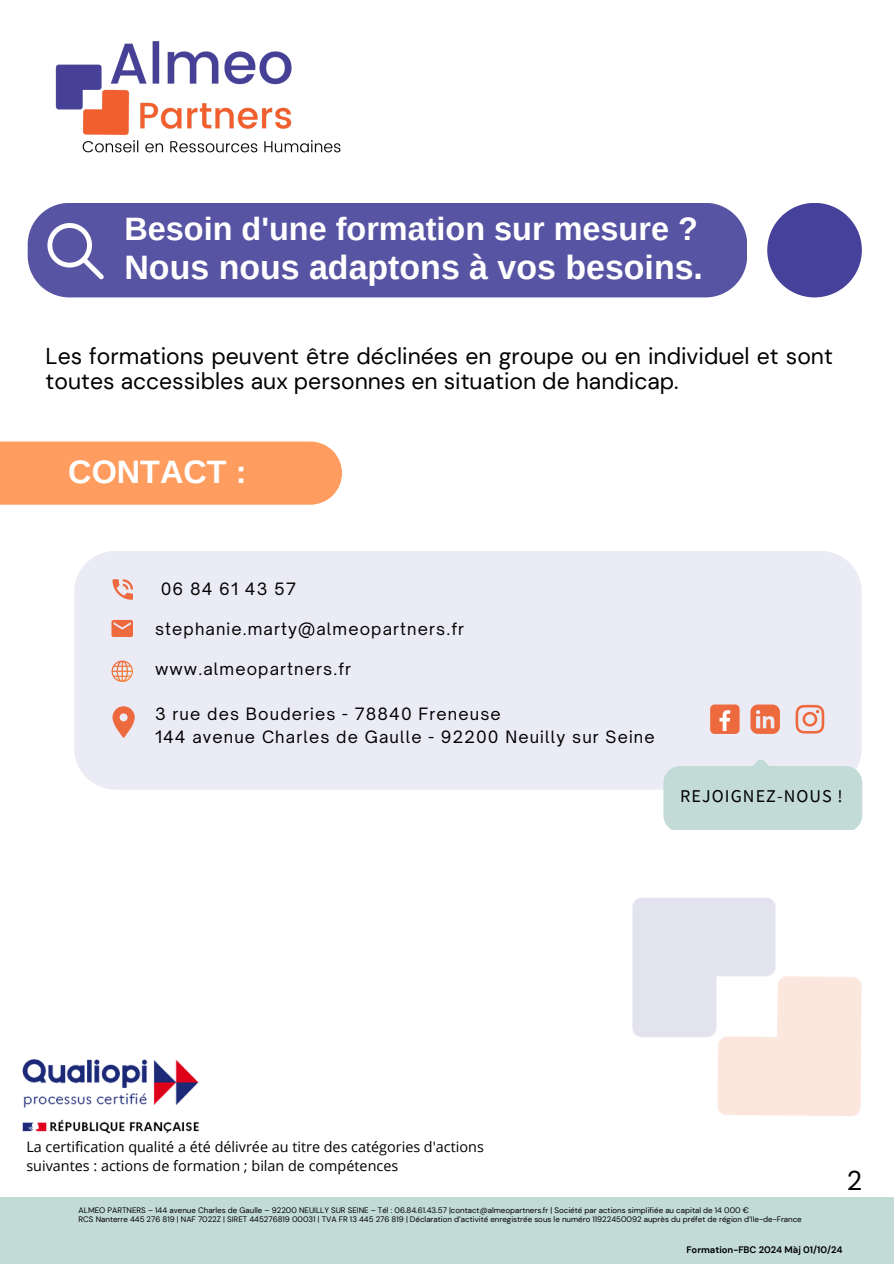
<style>
.page{position:relative;width:894px;height:1264px;background:#fff}
.page>*{position:absolute;margin:0;border:0;box-sizing:border-box;transform-origin:0 0}
.t1{font:700 33.9px "Arimo";color:#fff}
.t2{font:700 32.4px "Arimo";color:#fff}
.t3{font:27px "DM Sans";color:#000}
.t4{font:22.95px/24.8px "DM Sans";color:#000}
.t5{font:18px "Source Sans Pro";letter-spacing:.06em;color:#000}
.t6{font:16.35px/22.5px "Open Sauce One";letter-spacing:.07em;color:#000}
.t7{font:14.4px/19.2px "Open Sans";color:#000}
.t8{font:700 9.45px "DM Sans";color:#000}
.t9{font:7.95px "DM Sans";color:#000}
</style>
<div class="page">
<div style="left:28px;top:203px;width:718px;height:94px;background:#5854a4"></div>
<div style="left:767px;top:203px;width:94px;height:94px;background:#46419a;border-radius:50%"></div>
<img style="left:55px;top:41px;width:286px;height:112px">
<img style="left:632px;top:829px;width:230px;height:287px">
<div style="left:793px;top:734px;width:100px;height:234px;background:#fff"></div>
<div style="left:74px;top:551px;width:787px;height:238px;background:#ebebf6;border-radius:42px"></div>
<svg style="left:111px;top:620px;width:22px;height:16px"></svg>
<svg style="left:112px;top:579px;width:21px;height:20px"></svg>
<svg style="left:111px;top:660px;width:22px;height:21px"></svg>
<svg style="left:112px;top:706px;width:23px;height:31px"></svg>
<img style="left:22px;top:1059px;width:177px;height:75px">
<div style="left:0;top:441px;width:342px;height:63px;background:#ff9c5f"></div>
<div style="left:710px;top:704px;width:29px;height:29px;background:#ed6a3f;border-radius:4px"></div>
<svg style="left:719px;top:710px;width:11px;height:21px"></svg>
<svg style="left:750px;top:704px;width:29px;height:29px"></svg>
<svg style="left:795px;top:705px;width:29px;height:28px"></svg>
<div style="left:0;top:1197px;width:893px;height:66px;background:#c2dbd7"></div>
<svg style="left:47px;top:223px;width:57px;height:56px"></svg>
<svg style="left:663px;top:760px;width:199px;height:69px;background:#c6dcda"></svg>
<p class="t2" style="left:124px;top:211px;width:574px">Besoin d'une formation sur mesure ?</p>
<p class="t1" style="left:124px;top:249px;width:580px">Nous nous adaptons à vos besoins.</p>
<p class="t4" style="left:46px;top:343px;width:788px">Les formations peuvent être déclinées en groupe ou en individuel et sont toutes accessibles aux personnes en situation de handicap.</p>
<h5 class="t2" style="left:68px;top:454px;width:180px">CONTACT :</h5>
<h3 class="t6" style="left:161px;top:577px;width:137px">06 84 61 43 57</h3>
<h2 class="t6" style="left:155px;top:617px;width:310px">stephanie.marty@almeopartners.fr</h2>
<h1 class="t6" style="left:155px;top:657px;width:198px">www.almeopartners.fr</h1>
<p class="t6" style="left:155px;top:703px;width:501px">3 rue des Bouderies - 78840 Freneuse<br>144 avenue Charles de Gaulle - 92200 Neuilly sur Seine</p>
<p class="t5" style="left:680px;top:784px;width:164px">REJOIGNEZ-NOUS !</p>
<p class="t7" style="left:26px;top:1136px;width:459px">La certification qualité a été délivrée au titre des catégories d'actions suivantes : actions de formation ; bilan de compétences</p>
<p class="t3" style="left:846px;top:1163px;width:17px">2</p>
<p class="t9" style="left:78px;top:1205px;width:671px">ALMEO PARTNERS – 144 avenue Charles de Gaulle – 92200 NEUILLY SUR SEINE – Tél : 06.84.61.43.57 |contact@almeopartners.fr | Société par actions simplifiée au capital de 14 000 €</p>
<h5 class="t9" style="left:78px;top:1214px;width:724px">RCS Nanterre 445 276 819 | NAF 7022Z | SIRET 445276819 00031 | TVA FR 13 445 276 819 | Déclaration d’activité enregistrée sous le numéro 11922450092 auprès du préfet de région d’Ile-de-France</h5>
<p class="t8" style="left:686px;top:1243px;width:158px">Formation-FBC 2024 Màj 01/10/24</p>
</div>
